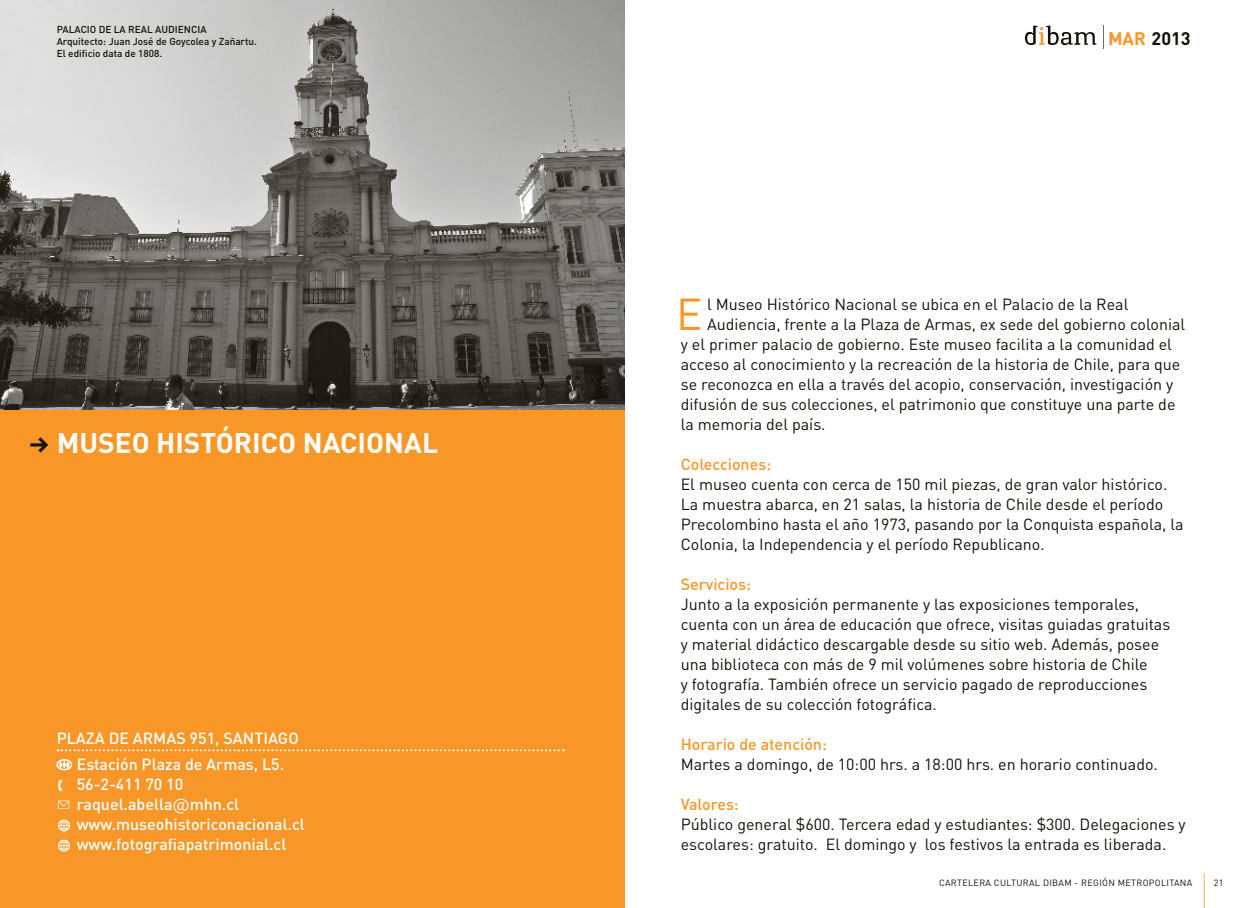
<style>
.page{position:relative;width:1248px;height:908px;background:#fff}
.page>*{position:absolute;margin:0;border:0;box-sizing:border-box;transform-origin:0 0}
.t1{font:44px "DIN";color:#f89728}
.t2{font:700 28px "DIN";color:#fff}
.t3{font:700 18px "DIN";color:#141006}
.t4{font:16px/20px "DIN";color:#141006}
.t5{font:500 16px/20px "DIN";color:#fff;text-align:center}
.t6{font:500 16px "DIN";color:#f89728}
.t7{font:500 10px/12px "DIN";color:#141006}
.t8{font:9px "DIN";letter-spacing:.035em;color:#141006}
.s1{font-family:"Digna Picto";font-weight:400;font-size:18px}
.s2{font-family:"Digna";font-weight:400}
.s3{font-family:"Digna Picto";font-weight:400}
.s4{color:#f89728}
</style>
<div class="page">
<div style="left:0;top:0;width:624px;height:907px;background:#f89728"></div>
<svg style="left:30px;top:437px;width:18px;height:15px"></svg>
<svg style="left:1203px;top:873px;width:1px;height:34px"></svg>
<svg style="left:1024px;top:25px;width:72px;height:20px"></svg>
<svg style="left:1103px;top:25px;width:1px;height:24px"></svg>
<img style="left:0;top:0;width:624px;height:409px">
<svg style="left:58px;top:749px;width:506px;height:2px"></svg>
<svg style="left:56px;top:759px;width:16px;height:11px"></svg>
<p class="t7" style="left:57px;top:23px;width:202px">PALACIO DE LA REAL AUDIENCIA<br>Arquitecto: Juan José de Goycolea y Zañartu.<br>El edificio data de 1808.</p>
<h2 class="t2" style="left:57px;top:425px;width:383px">MUSEO HISTÓRICO NACIONAL</h2>
<p class="t5" style="left:57px;top:724px;width:243px;line-height:25.6px">PLAZA DE ARMAS 951, SANTIAGO<br>Estación Plaza de Armas, L5.</p>
<p class="t5" style="left:57px;top:773px;width:249px;text-align:left"><span class="s1">M</span> 56-2-411 70 10<br><span class="s1">p</span> raquel.abella<span class="s2">@</span>mhn.cl<br><span class="s3">F</span> www.museohistoriconacional.cl<br><span class="s3">F</span> www.fotografiapatrimonial.cl</p>
<p class="t3" style="left:1107px;top:27px;width:84px"><span class="s4">MAR</span> 2013</p>
<h1 class="t1" style="left:676px;top:286px;width:28px">E</h1>
<p class="t4" style="left:707px;top:293px;width:423px">l Museo Histórico Nacional se ubica en el Palacio de la Real</p>
<p class="t4" style="left:707px;top:313px;width:479px">Audiencia, frente a la Plaza de Armas, ex sede del gobierno colonial</p>
<p class="t4" style="left:680px;top:333px;width:493px">y el primer palacio de gobierno. Este museo facilita a la comunidad el</p>
<p class="t4" style="left:680px;top:353px;width:501px">acceso al conocimiento y la recreación de la historia de Chile, para que</p>
<p class="t4" style="left:680px;top:373px;width:494px">se reconozca en ella a través del acopio, conservación, investigación y</p>
<p class="t4" style="left:680px;top:393px;width:496px">difusión de sus colecciones, el patrimonio que constituye una parte de</p>
<p class="t4" style="left:680px;top:413px;width:146px">la memoria del país.</p>
<p class="t6" style="left:680px;top:453px;width:92px">Colecciones:</p>
<p class="t4" style="left:680px;top:473px;width:504px">El museo cuenta con cerca de 150 mil piezas, de gran valor histórico.<br>La muestra abarca, en 21 salas, la historia de Chile desde el período Precolombino hasta el año 1973, pasando por la Conquista española, la Colonia, la Independencia y el período Republicano.</p>
<p class="t6" style="left:680px;top:573px;width:72px">Servicios:</p>
<p class="t4" style="left:680px;top:593px;width:491px">Junto a la exposición permanente y las exposiciones temporales, cuenta con un área de educación que ofrece, visitas guiadas gratuitas y material didáctico descargable desde su sitio web. Además, posee una biblioteca con más de 9 mil volúmenes sobre historia de Chile<br>y fotografía. También ofrece un servicio pagado de reproducciones digitales de su colección fotográfica.</p>
<p class="t6" style="left:680px;top:733px;width:148px">Horario de atención:</p>
<p class="t4" style="left:680px;top:753px;width:478px">Martes a domingo, de 10:00 hrs. a 18:00 hrs. en horario continuado.</p>
<p class="t6" style="left:680px;top:793px;width:60px">Valores:</p>
<p class="t4" style="left:680px;top:813px;width:506px">Público general $600. Tercera edad y estudiantes: $300. Delegaciones y escolares: gratuito. El domingo y los festivos la entrada es liberada.</p>
<p class="t8" style="left:939px;top:877px;width:255px">CARTELERA CULTURAL DIBAM - REGIÓN METROPOLITANA</p>
<p class="t8" style="left:1213px;top:877px;width:11px">21</p>
</div>
